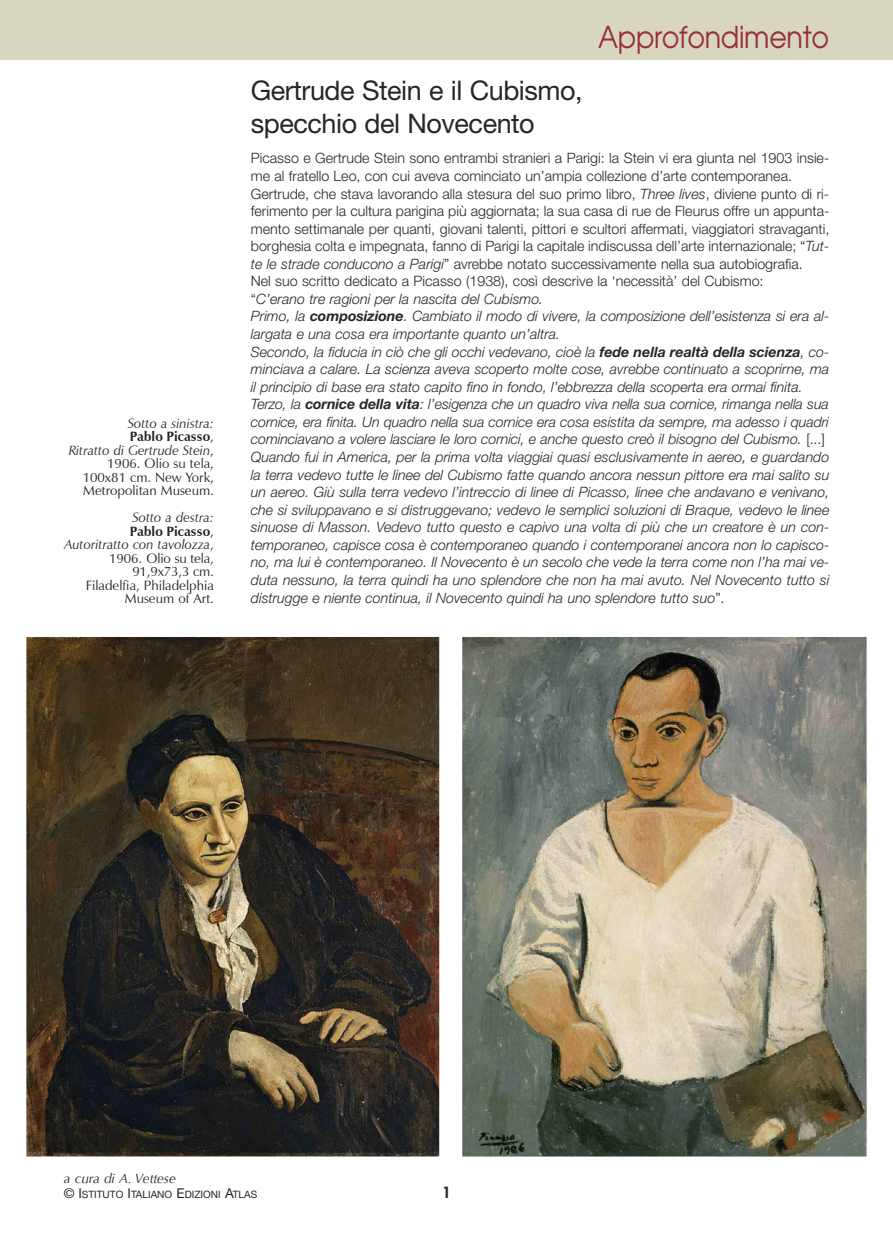
<style>
.page{position:relative;width:893px;height:1234px;background:#fff}
.page>*{position:absolute;margin:0;border:0;box-sizing:border-box;transform-origin:0 0}
.t1{font:30px "Avant Garde";letter-spacing:-.01em;color:#973035;scale:.9 1}
.t2{font:27px/33px "Helvetica Neue";letter-spacing:-.015em;color:#272627}
.t3{font:800 15px "Futura";color:#272627}
.t4{font:italic 300 14.25px/17.5px "Helvetica Neue";color:#272627}
.t5{font:13.5px/13.5px "Zapf Humanist 601 BT";color:#272627;text-align:right}
.t6{font:italic 13.5px "Optima";color:#272627}
.t7{font:10.2px "Helvetica Neue";color:#272627}
.s1{font-style:italic}
.s2{font-weight:700}
.s3{font-style:normal}
.s4{font-size:13.5px}
</style>
<div class="page">
<div style="left:0;top:0;width:893px;height:60px;background:#d8d6c0"></div>
<img style="left:28px;top:638px;width:410px;height:517px">
<img style="left:463px;top:638px;width:402px;height:517px">
<p class="t5" style="left:69px;top:416px;width:147px"><span class="s1">Sotto a sinistra:<br></span><span class="s2">Pablo Picasso</span>,<br><span class="s1">Ritratto di Gertrude Stein</span>,<br>1906. Olio su tela,<br>100x81 cm. New York,<br>Metropolitan Museum.</p>
<p class="t5" style="left:64px;top:511px;width:151px"><span class="s1">Sotto a destra:<br></span><span class="s2">Pablo Picasso</span>,<br><span class="s1">Autoritratto con tavolozza</span>,<br>1906. Olio su tela,<br>91,9x73,3 cm.<br>Filadelfia, Philadelphia<br>Museum of Art.</p>
<h1 class="t1" style="left:598px;top:20px;width:258px">Approfondimento</h1>
<h2 class="t2" style="left:251px;top:77px;width:333px">Gertrude Stein e il Cubismo, specchio del Novecento</h2>
<p class="t4" style="left:251px;top:151px;width:580px"><span class="s3">Picasso e Gertrude Stein sono entrambi stranieri a Parigi: la Stein vi era giunta nel 1903 insie&shy;me al fratello Leo, con cui aveva cominciato un’ampia collezione d’arte contemporanea.<br>Gertrude, che stava lavorando alla stesura del suo primo libro,</span> Three lives<span class="s3">, diviene punto di ri&shy;ferimento per la cultura parigina più aggiornata; la sua casa di rue de Fleurus offre un appunta&shy;mento settimanale per quanti, giovani talenti, pittori e scultori affermati, viaggiatori stravaganti, borghesia colta e impegnata, fanno di Parigi la capitale indiscussa dell’arte internazionale; “</span>Tut&shy;te le strade conducono a Parigi<span class="s3">” avrebbe notato successivamente nella sua autobiografia.<br>Nel suo scritto dedicato a Picasso (1938), così descrive la ‘necessità’ del Cubismo:<br>“</span>C’erano tre ragioni per la nascita del Cubismo.<br>Primo, la <span class="s2">composizione</span>. Cambiato il modo di vivere, la composizione dell’esistenza si era al&shy;largata e una cosa era importante quanto un’altra.<br>Secondo, la fiducia in ciò che gli occhi vedevano, cioè la <span class="s2">fede nella realtà della scienza</span>, co&shy;minciava a calare. La scienza aveva scoperto molte cose, avrebbe continuato a scoprirne, ma il principio di base era stato capito fino in fondo, l’ebbrezza della scoperta era ormai finita.<br>Terzo, la <span class="s2">cornice della vita</span>: l’esigenza che un quadro viva nella sua cornice, rimanga nella sua cornice, era finita. Un quadro nella sua cornice era cosa esistita da sempre, ma adesso i quadri cominciavano a volere lasciare le loro cornici, e anche questo creò il bisogno del Cubismo. <span class="s3">[...] </span>Quando fui in America, per la prima volta viaggiai quasi esclusivamente in aereo, e guardando la terra vedevo tutte le linee del Cubismo fatte quando ancora nessun pittore era mai salito su un aereo. Giù sulla terra vedevo l’intreccio di linee di Picasso, linee che andavano e venivano, che si sviluppavano e si distruggevano; vedevo le semplici soluzioni di Braque, vedevo le linee sinuose di Masson. Vedevo tutto questo e capivo una volta di più che un creatore è un con&shy;temporaneo, capisce cosa è contemporaneo quando i contemporanei ancora non lo capisco&shy;no, ma lui è contemporaneo. Il Novecento è un secolo che vede la terra come non l’ha mai ve&shy;duta nessuno, la terra quindi ha uno splendore che non ha mai avuto. Nel Novecento tutto si distrugge e niente continua, il Novecento quindi ha uno splendore tutto suo<span class="s3">”.</span></p>
<p class="t6" style="left:64px;top:1169px;width:114px">a cura di A. Vettese</p>
<p class="t7" style="left:64px;top:1189px;width:195px"><span class="s4">© I</span>STITUTO <span class="s4">I</span>TALIANO <span class="s4">E</span>DIZIONI <span class="s4">A</span>TLAS</p>
<p class="t3" style="left:442px;top:1184px;width:10px">1</p>
</div>
